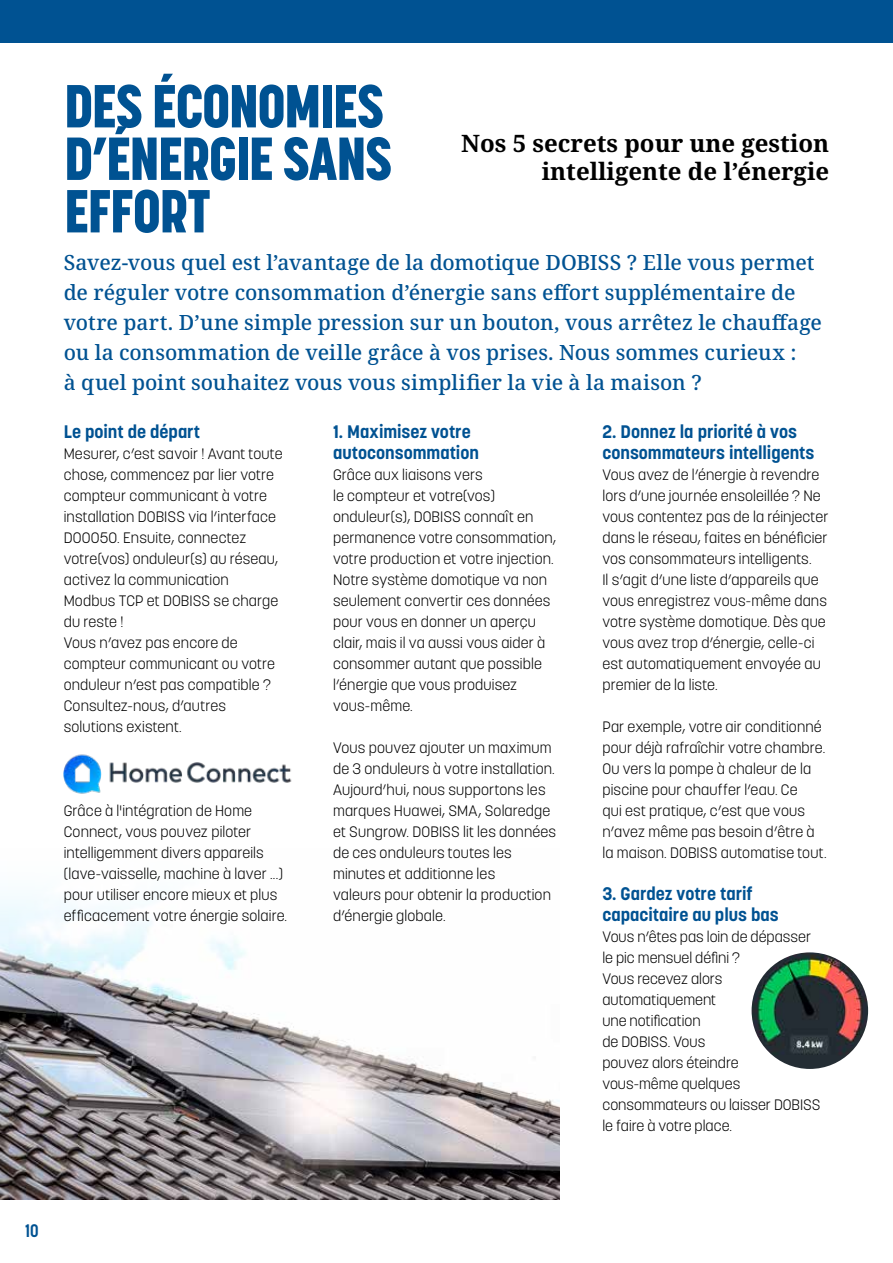
<style>
.page{position:relative;width:893px;height:1263px;background:#fff}
.page>*{position:absolute;margin:0;border:0;box-sizing:border-box;transform-origin:0 0}
.t1{font:800 60px/52.5px "Korolev Condensed";letter-spacing:-.035em;color:#005292}
.t2{font:700 24px/28.5px "Noto Serif";color:#000;text-align:right}
.t3{font:500 21px/30px "Noto Serif";color:#005292}
.t4{font:700 18px/21px "Korolev";color:#005292}
.t5{font:700 18px "Korolev Condensed";color:#005292}
.t6{font:300 15px/21px "Korolev";letter-spacing:.01em;color:#000}
</style>
<div class="page">
<img style="left:0;top:896px;width:560px;height:303px">
<div style="left:0;top:0;width:893px;height:43px;background:#005292"></div>
<img style="left:752px;top:952px;width:116px;height:117px;border-radius:58px">
<img style="left:63px;top:754px;width:229px;height:40px">
<h1 class="t1" style="left:64px;top:79px;width:330px">DES ÉCONOMIES<br>D’ÉNERGIE SANS<br>EFFORT</h1>
<h2 class="t2" style="left:461px;top:129px;width:369px">Nos 5 secrets pour une gestion intelligente de l’énergie</h2>
<p class="t3" style="left:64px;top:248px;width:760px">Savez-vous quel est l’avantage de la domotique DOBISS ? Elle vous permet de réguler votre consommation d’énergie sans effort supplémentaire de votre part. D’une simple pression sur un bouton, vous arrêtez le chauffage ou la consommation de veille grâce à vos prises. Nous sommes curieux :<br>à quel point souhaitez vous vous simplifier la vie à la maison ?</p>
<p class="t4" style="left:64px;top:421px;width:138px">Le point de départ</p>
<p class="t6" style="left:64px;top:443px;width:220px">Mesurer, c’est savoir ! Avant toute chose, commencez par lier votre compteur communicant à votre installation DOBISS via l’interface<br>DO0050. Ensuite, connectez votre(vos) onduleur(s) au réseau, activez la communication<br>Modbus TCP et DOBISS se charge du reste !<br>Vous n’avez pas encore de compteur communicant ou votre onduleur n’est pas compatible ?<br>Consultez-nous, d’autres solutions existent.</p>
<p class="t4" style="left:333px;top:421px;width:147px">1. Maximisez votre autoconsommation</p>
<p class="t6" style="left:333px;top:464px;width:225px">Grâce aux liaisons vers<br>le compteur et votre(vos) onduleur(s), DOBISS connaît en permanence votre consommation, votre production et votre injection.<br>Notre système domotique va non seulement convertir ces données pour vous en donner un aperçu clair, mais il va aussi vous aider à consommer autant que possible l’énergie que vous produisez vous-même.</p>
<p class="t6" style="left:333px;top:737px;width:225px">Vous pouvez ajouter un maximum de 3 onduleurs à votre installation.<br>Aujourd’hui, nous supportons les marques Huawei, SMA, Solaredge et Sungrow. DOBISS lit les données de ces onduleurs toutes les minutes et additionne les<br>valeurs pour obtenir la production d’énergie globale.</p>
<p class="t4" style="left:602px;top:421px;width:214px">2. Donnez la priorité à vos consommateurs intelligents</p>
<p class="t6" style="left:602px;top:464px;width:228px">Vous avez de l’énergie à revendre lors d’une journée ensoleillée ? Ne vous contentez pas de la réinjecter dans le réseau, faites en bénéficier vos consommateurs intelligents.<br>Il s’agit d’une liste d’appareils que vous enregistrez vous-même dans votre système domotique. Dès que vous avez trop d’énergie, celle-ci est automatiquement envoyée au premier de la liste.</p>
<p class="t6" style="left:602px;top:716px;width:226px">Par exemple, votre air conditionné pour déjà rafraîchir votre chambre.<br>Ou vers la pompe à chaleur de la piscine pour chauffer l’eau. Ce<br>qui est pratique, c’est que vous n’avez même pas besoin d’être à la maison. DOBISS automatise tout.</p>
<p class="t4" style="left:602px;top:883px;width:178px">3. Gardez votre tarif capacitaire au plus bas</p>
<p class="t6" style="left:602px;top:926px;width:220px">Vous n’êtes pas loin de dépasser le pic mensuel défini ?<br>Vous recevez alors automatiquement<br>une notification<br>de DOBISS. Vous<br>pouvez alors éteindre<br>vous-même quelques consommateurs ou laisser DOBISS le faire à votre place.</p>
<p class="t6" style="left:64px;top:800px;width:225px">Grâce à l'intégration de Home Connect, vous pouvez piloter intelligemment divers appareils (lave-vaisselle, machine à laver ...) pour utiliser encore mieux et plus efficacement votre énergie solaire.</p>
<p class="t5" style="left:25px;top:1220px;width:15px">10</p>
</div>
